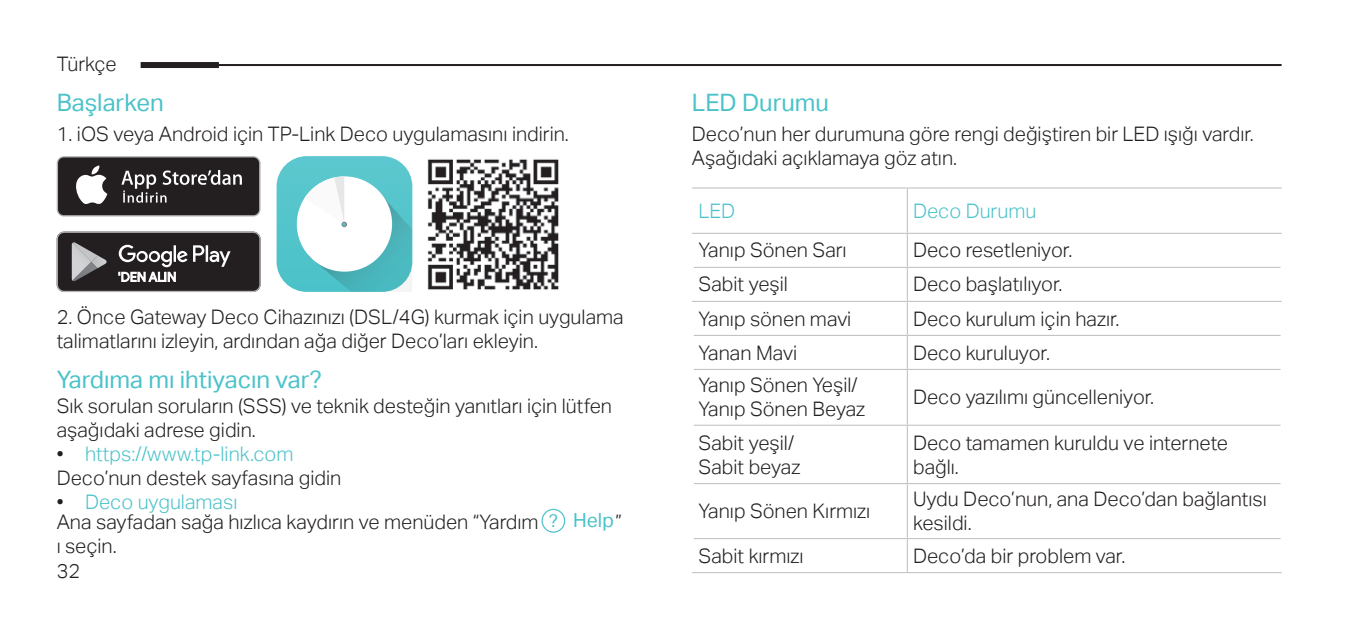
<style>
.page{position:relative;width:1361px;height:635px;background:#fff}
.page>*{position:absolute;margin:0;border:0;box-sizing:border-box;transform-origin:0 0}
.t1{font:24px "TP Link Aktiv Regular";color:#4bc2c9}
.t2{font:20px/24px "TP Link Aktiv Light";color:#231f20}
.t3{font:20px "TP Link Aktiv Light";color:#4bc2c9}
.s1{color:#4bc2c9}
.s2{font-family:"TP Link Aktiv Regular";font-size:17.6px;color:#4bc2c9}
.s3{font-family:"TP Link Aktiv Regular";font-size:19.6px;color:#4bc2c9}
</style>
<div class="page">
<svg style="left:57px;top:156px;width:204px;height:61px"></svg>
<div style="left:58px;top:157px;width:201px;height:58px;background:#231f20;border-radius:6px"></div>
<svg style="left:76px;top:166px;width:31px;height:38px"></svg>
<svg style="left:121px;top:170px;width:121px;height:33px"></svg>
<svg style="left:57px;top:232px;width:204px;height:60px;background:#474445"></svg>
<svg style="left:276px;top:156px;width:136px;height:136px"></svg>
<img style="left:427px;top:159px;width:132px;height:131px">
<div style="left:541px;top:509px;width:24px;height:24px;border:1px solid #4bc2c9;border-radius:50%"></div>
<hr style="left:907px;top:187px;width:374px;height:2px;background:#bcbdc0">
<hr style="left:907px;top:233px;width:374px;height:1px;background:#bcbdc0">
<hr style="left:907px;top:267px;width:373px;height:1px;background:#bcbdc0">
<hr style="left:907px;top:335px;width:373px;height:1px;background:#bcbdc0">
<hr style="left:907px;top:369px;width:373px;height:1px;background:#bcbdc0">
<hr style="left:907px;top:425px;width:373px;height:1px;background:#bcbdc0">
<hr style="left:907px;top:483px;width:373px;height:1px;background:#bcbdc0">
<hr style="left:907px;top:538px;width:373px;height:1px;background:#bcbdc0">
<hr style="left:907px;top:572px;width:374px;height:1px;background:#bcbdc0">
<hr style="left:692px;top:187px;width:215px;height:2px;background:#bcbdc0">
<hr style="left:906px;top:188px;width:2px;height:45px;background:#bcbdc0">
<hr style="left:692px;top:233px;width:215px;height:1px;background:#bcbdc0">
<hr style="left:906px;top:234px;width:2px;height:33px;background:#bcbdc0">
<hr style="left:694px;top:267px;width:213px;height:1px;background:#bcbdc0">
<hr style="left:906px;top:268px;width:2px;height:33px;background:#bcbdc0">
<hr style="left:906px;top:302px;width:2px;height:33px;background:#bcbdc0">
<hr style="left:694px;top:335px;width:213px;height:1px;background:#bcbdc0">
<hr style="left:906px;top:336px;width:2px;height:33px;background:#bcbdc0">
<hr style="left:694px;top:369px;width:213px;height:1px;background:#bcbdc0">
<hr style="left:906px;top:370px;width:2px;height:55px;background:#bcbdc0">
<hr style="left:694px;top:425px;width:213px;height:1px;background:#bcbdc0">
<hr style="left:906px;top:426px;width:2px;height:57px;background:#bcbdc0">
<hr style="left:694px;top:483px;width:213px;height:1px;background:#bcbdc0">
<hr style="left:906px;top:484px;width:2px;height:54px;background:#bcbdc0">
<hr style="left:694px;top:538px;width:213px;height:1px;background:#bcbdc0">
<hr style="left:906px;top:539px;width:2px;height:33px;background:#bcbdc0">
<hr style="left:692px;top:572px;width:215px;height:1px;background:#bcbdc0">
<hr style="left:692px;top:301px;width:215px;height:1px;background:#bcbdc0">
<hr style="left:907px;top:301px;width:374px;height:1px;background:#bcbdc0">
<hr style="left:150px;top:64px;width:1131px;height:2px;background:#231f20">
<div style="left:141px;top:62px;width:78px;height:6px;background:#231f20"></div>
<p class="t2" style="left:57px;top:52px;width:62px">Türkçe</p>
<p class="t1" style="left:57px;top:89px;width:109px">Başlarken</p>
<p class="t2" style="left:57px;top:122px;width:514px">1. iOS veya Android için TP-Link Deco uygulamasını indirin.</p>
<p class="t2" style="left:57px;top:305px;width:568px">2. Önce Gateway Deco Cihazınızı (DSL/4G) kurmak için uygulama talimatlarını izleyin, ardından ağa diğer Deco’ları ekleyin.</p>
<p class="t1" style="left:57px;top:365px;width:267px">Yardıma mı ihtiyacın var?</p>
<p class="t2" style="left:57px;top:394px;width:557px">Sık sorulan soruların (SSS) ve teknik desteğin yanıtları için lütfen aşağıdaki adrese gidin.</p>
<p class="t2" style="left:57px;top:442px;width:286px">• <span class="s1">https://www.tp-link.com<br></span>Deco’nun destek sayfasına gidin</p>
<p class="t2" style="left:57px;top:492px;width:566px;line-height:20px">• <span class="s1">Deco uygulaması<br></span>Ana sayfadan sağa hızlıca kaydırın ve menüden “Yardım <span class="s2">?</span> <span class="s3">Help</span>”</p>
<p class="t2" style="left:57px;top:534px;width:62px">ı seçin.</p>
<p class="t2" style="left:57px;top:559px;width:25px">32</p>
<p class="t1" style="left:692px;top:89px;width:139px">LED Durumu</p>
<p class="t2" style="left:692px;top:122px;width:563px">Deco’nun her durumuna göre rengi değiştiren bir LED ışığı vardır.<br>Aşağıdaki açıklamaya göz atın.</p>
<p class="t3" style="left:698px;top:199px;width:38px">LED</p>
<p class="t3" style="left:913px;top:199px;width:125px">Deco Durumu</p>
<p class="t2" style="left:698px;top:239px;width:150px">Yanıp Sönen Sarı</p>
<p class="t2" style="left:913px;top:239px;width:161px">Deco resetleniyor.</p>
<p class="t2" style="left:698px;top:273px;width:91px">Sabit yeşil</p>
<p class="t2" style="left:913px;top:273px;width:151px">Deco başlatılıyor.</p>
<p class="t2" style="left:698px;top:307px;width:154px">Yanıp sönen mavi</p>
<p class="t2" style="left:913px;top:307px;width:208px">Deco kurulum için hazır.</p>
<p class="t2" style="left:698px;top:341px;width:100px">Yanan Mavi</p>
<p class="t2" style="left:913px;top:341px;width:138px">Deco kuruluyor.</p>
<p class="t2" style="left:698px;top:374px;width:168px">Yanıp Sönen Yeşil/<br>Yanıp Sönen Beyaz</p>
<p class="t2" style="left:913px;top:386px;width:243px">Deco yazılımı güncelleniyor.</p>
<p class="t2" style="left:698px;top:431px;width:103px">Sabit yeşil/<br>Sabit beyaz</p>
<p class="t2" style="left:913px;top:431px;width:317px">Deco tamamen kuruldu ve internete bağlı.</p>
<p class="t2" style="left:698px;top:499px;width:173px">Yanıp Sönen Kırmızı</p>
<p class="t2" style="left:913px;top:487px;width:355px">Uydu Deco’nun, ana Deco’dan bağlantısı kesildi.</p>
<p class="t2" style="left:698px;top:544px;width:107px">Sabit kırmızı</p>
<p class="t2" style="left:913px;top:544px;width:214px">Deco’da bir problem var.</p>
</div>
